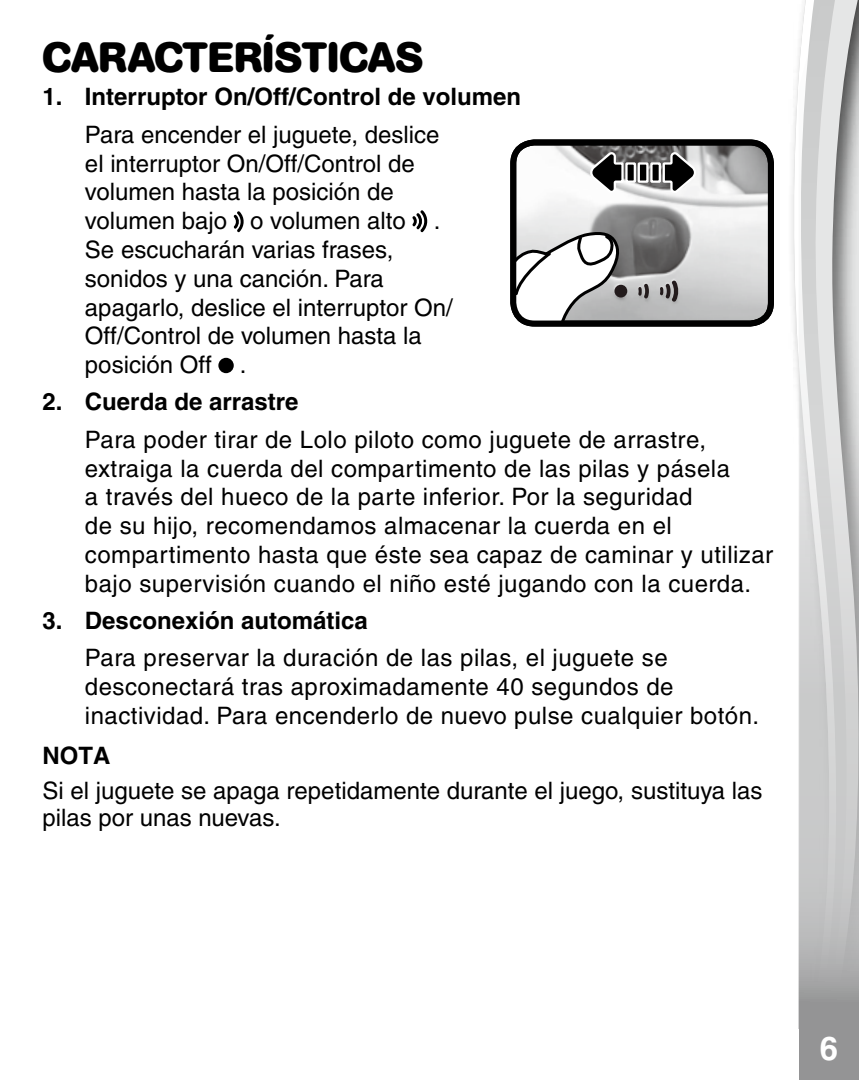
<style>
.page{position:relative;width:859px;height:1080px;background:#fff}
.page>*{position:absolute;margin:0;border:0;box-sizing:border-box;transform-origin:0 0}
.t1{font:700 42px "AG Book Rounded";color:#000}
.t2{font:700 33px "Helvetica";color:#fff}
.t3{font:500 24px/28.8px "Helvetica";letter-spacing:.02em;color:#000}
.t4{font:500 24px/28.8px "Helvetica";color:#000}
.t5{font:700 24px "Helvetica";color:#000}
</style>
<div class="page">
<svg style="left:793px;top:55px;width:6px;height:974px"></svg>
<svg style="left:799px;top:0;width:60px;height:1080px;background:#c7c8c8"></svg>
<div style="left:234px;top:215px;width:5px;height:13px;background:#000;border-radius:2px"></div>
<div style="left:233px;top:214px;width:7px;height:15px;border:2px solid #000;border-radius:2px"></div>
<svg style="left:237px;top:212px;width:7px;height:20px"></svg>
<div style="left:237px;top:211px;width:8px;height:22px;border:2px solid #000;border-radius:2px"></div>
<div style="left:412px;top:216px;width:5px;height:11px;border:2px solid #000;border-radius:2px"></div>
<div style="left:417px;top:213px;width:5px;height:16px;background:#000;border-radius:2px"></div>
<div style="left:416px;top:213px;width:7px;height:17px;border:2px solid #000;border-radius:2px"></div>
<svg style="left:421px;top:211px;width:7px;height:21px"></svg>
<div style="left:420px;top:210px;width:9px;height:23px;border:2px solid #000;border-radius:2px"></div>
<div style="left:218px;top:358px;width:16px;height:15px;background:#000;border-radius:50%"></div>
<img style="left:697px;top:146px;width:70px;height:174px">
<div style="left:510px;top:139px;width:264px;height:188px;border:6px solid #000;border-radius:21px"></div>
<svg style="left:513px;top:142px;width:184px;height:182px"></svg>
<h1 class="t1" style="left:42px;top:34px;width:382px">CARACTERÍSTICAS</h1>
<p class="t5" style="left:42px;top:82px;width:480px">1. Interruptor On/Off/Control de volumen</p>
<p class="t4" style="left:85px;top:120px;width:369px">Para encender el juguete, deslice el interruptor On/Off/Control de volumen hasta la posición de volumen bajo o volumen alto .<br>Se escucharán varias frases, sonidos y una canción. Para apagarlo, deslice el interruptor On/<br>Off/Control de volumen hasta la posición Off .</p>
<p class="t5" style="left:42px;top:387px;width:257px">2. Cuerda de arrastre</p>
<p class="t3" style="left:85px;top:425px;width:690px">Para poder tirar de Lolo piloto como juguete de arrastre, extraiga la cuerda del compartimento de las pilas y pásela<br>a través del hueco de la parte inferior. Por la seguridad<br>de su hijo, recomendamos almacenar la cuerda en el compartimento hasta que éste sea capaz de caminar y utilizar bajo supervisión cuando el niño esté jugando con la cuerda.</p>
<p class="t5" style="left:42px;top:606px;width:327px">3. Desconexión automática</p>
<p class="t3" style="left:85px;top:643px;width:676px">Para preservar la duración de las pilas, el juguete se desconectará tras aproximadamente 40 segundos de inactividad. Para encenderlo de nuevo pulse cualquier botón.</p>
<p class="t5" style="left:42px;top:741px;width:69px">NOTA</p>
<p class="t4" style="left:42px;top:777px;width:722px;line-height:27px">Si el juguete se apaga repetidamente durante el juego, sustituya las pilas por unas nuevas.</p>
<h2 class="t2" style="left:820px;top:1025px;width:24px">6 <sup>6</sup>6</h2>
</div>
